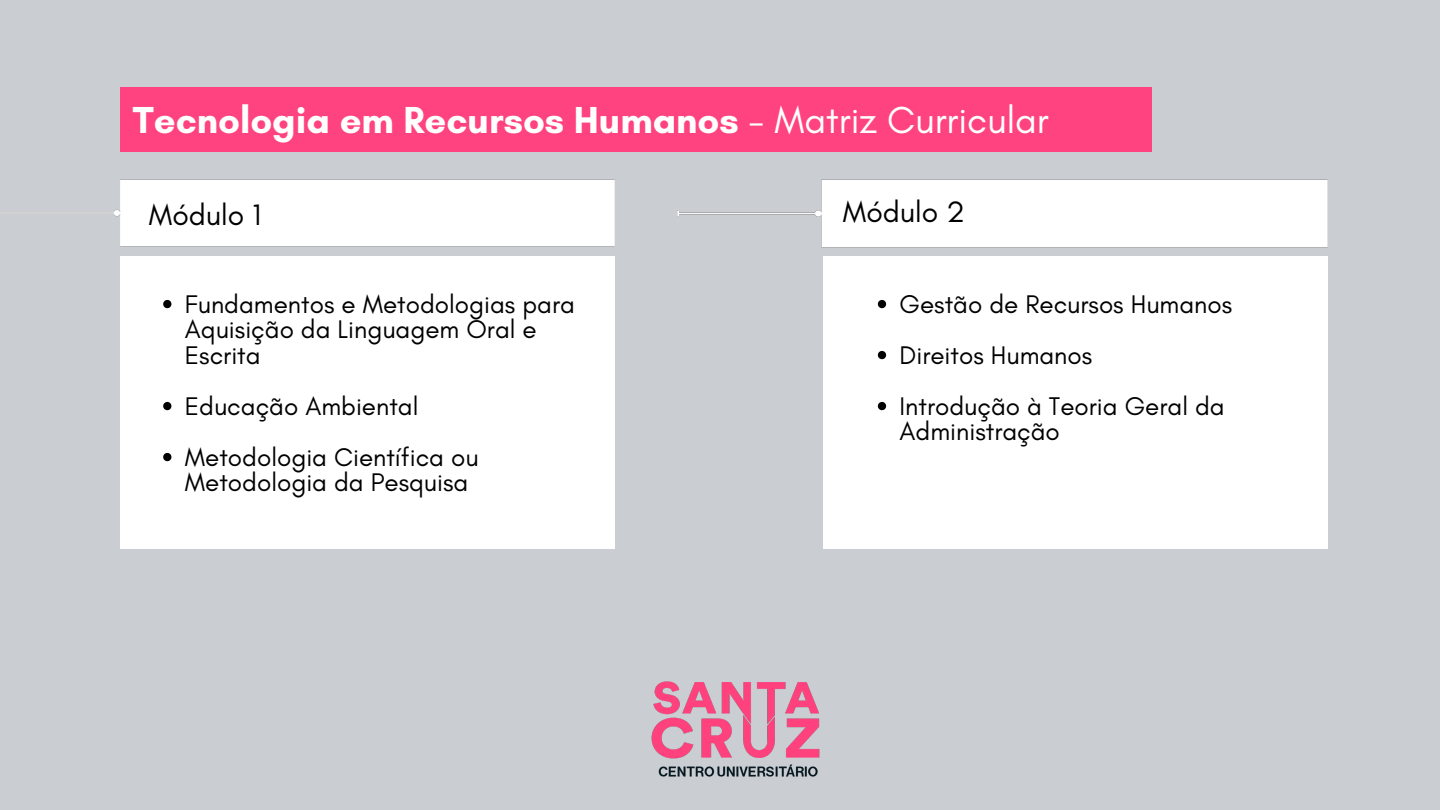
<style>
.page{position:relative;width:1440px;height:810px;background:#caced2}
.page>*{position:absolute;margin:0;border:0;box-sizing:border-box;transform-origin:0 0}
.t1{font:700 38.3px "Glacial Indifference";color:#fff}
.t2{font:30px "Glacial Indifference";color:#000}
.t3{font:26px/25.5px "Glacial Indifference";color:#000}
.s1{font-weight:400}
</style>
<div class="page">
<img style="left:677px;top:179px;width:651px;height:69px">
<div style="left:120px;top:88px;width:1032px;height:64px;background:#ff4380"></div>
<div style="left:824px;top:257px;width:503px;height:292px;background:#fff"></div>
<div style="left:113px;top:179px;width:502px;height:68px;background:#fff"></div>
<div style="left:120px;top:257px;width:494px;height:292px;background:#fff"></div>
<img style="left:651px;top:681px;width:169px;height:96px">
<svg style="left:878px;top:300px;width:8px;height:8px"></svg>
<svg style="left:878px;top:351px;width:8px;height:8px"></svg>
<svg style="left:878px;top:402px;width:8px;height:8px"></svg>
<svg style="left:163px;top:300px;width:8px;height:8px"></svg>
<svg style="left:163px;top:402px;width:8px;height:8px"></svg>
<svg style="left:163px;top:453px;width:8px;height:8px"></svg>
<p class="t1" style="left:133px;top:96px;width:918px">Tecnologia em Recursos Humanos <span class="s1">- Matriz Curricular</span></p>
<p class="t2" style="left:149px;top:196px;width:114px">Módulo 1</p>
<p class="t3" style="left:185px;top:291px;width:392px">Fundamentos e Metodologias para<br>Aquisição da Linguagem Oral e<br>Escrita</p>
<h2 class="t3" style="left:185px;top:393px;width:235px">Educação Ambiental</h2>
<p class="t3" style="left:185px;top:444px;width:295px">Metodologia Científica ou<br>Metodologia da Pesquisa</p>
<h1 class="t2" style="left:843px;top:194px;width:124px">Módulo 2</h1>
<h2 class="t3" style="left:900px;top:291px;width:334px">Gestão de Recursos Humanos</h2>
<p class="t3" style="left:900px;top:342px;width:194px">Direitos Humanos</p>
<p class="t3" style="left:900px;top:393px;width:327px">Introdução à Teoria Geral da<br>Administração</p>
</div>
